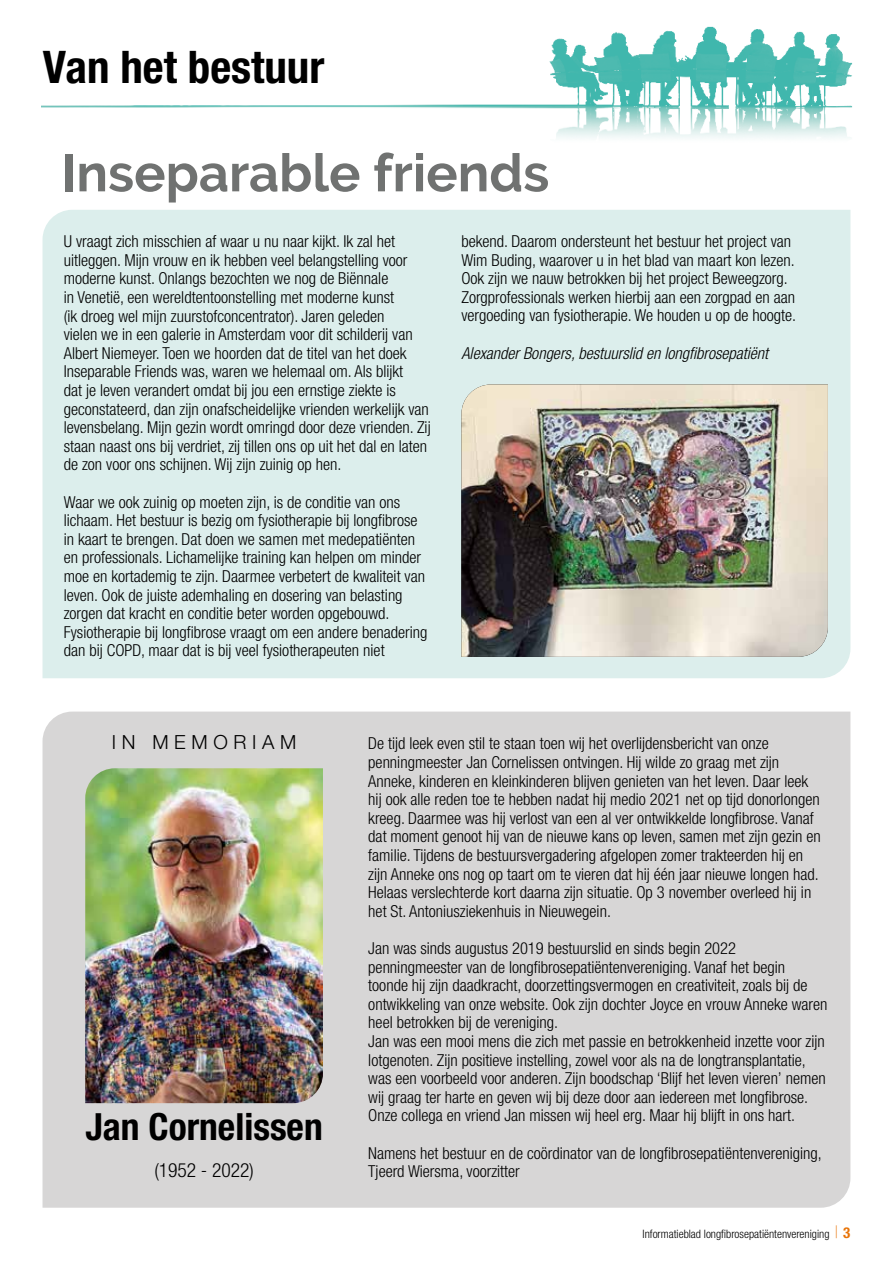
<style>
.page{position:relative;width:893px;height:1263px;background:#fff}
.page>*{position:absolute;margin:0;border:0;box-sizing:border-box;transform-origin:0 0}
.t1{font:700 52.5px "Raleway";color:#707271}
.t2{font:700 condensed 45px "Helvetica Neue LT Std";color:#000}
.t3{font:700 condensed 37.5px "Helvetica Neue LT Std";color:#000}
.t4{font:300 condensed 19.5px "Helvetica Neue LT Std";color:#000}
.t5{font:300 19.5px "Helvetica Neue LT Std";letter-spacing:.29em;color:#000}
.t6{font:300 condensed 16.5px/18.6px "Helvetica Neue LT Std";color:#000}
.t7{font:italic 300 condensed 16.5px "Helvetica Neue LT Std";color:#000}
.t8{font:300 condensed 11.7px "Helvetica Neue LT Std";color:#000}
.s1{font-size:17.4px;color:#e87307}
.s2{font-weight:700;font-size:15px;color:#e87307}
</style>
<div class="page">
<div style="left:43px;top:711px;width:807px;height:497px;background:#d7d6d6"></div>
<img style="left:41px;top:26px;width:812px;height:112px">
<div style="left:43px;top:210px;width:807px;height:468px;background:#dceeec"></div>
<img style="left:461px;top:384px;width:367px;height:273px">
<img style="left:85px;top:768px;width:238px;height:335px">
<h2 class="t2" style="left:43px;top:40px;width:283px">Van het bestuur</h2>
<h1 class="t1" style="left:61px;top:143px;width:489px">Inseparable friends</h1>
<p class="t6" style="left:64px;top:232px;width:368px">U vraagt zich misschien af waar u nu naar kijkt. Ik zal het uitleggen. Mijn vrouw en ik hebben veel belangstelling voor moderne kunst. Onlangs bezochten we nog de Biënnale<br>in Venetië, een wereldtentoonstelling met moderne kunst<br>(ik droeg wel mijn zuurstofconcentrator). Jaren geleden<br>vielen we in een galerie in Amsterdam voor dit schilderij van Albert Niemeyer. Toen we hoorden dat de titel van het doek Inseparable Friends was, waren we helemaal om. Als blijkt<br>dat je leven verandert omdat bij jou een ernstige ziekte is geconstateerd, dan zijn onafscheidelijke vrienden werkelijk van levensbelang. Mijn gezin wordt omringd door deze vrienden. Zij staan naast ons bij verdriet, zij tillen ons op uit het dal en laten de zon voor ons schijnen. Wij zijn zuinig op hen.</p>
<p class="t6" style="left:64px;top:492px;width:365px">Waar we ook zuinig op moeten zijn, is de conditie van ons lichaam. Het bestuur is bezig om fysiotherapie bij longfibrose in kaart te brengen. Dat doen we samen met medepatiënten en professionals. Lichamelijke training kan helpen om minder moe en kortademig te zijn. Daarmee verbetert de kwaliteit van leven. Ook de juiste ademhaling en dosering van belasting zorgen dat kracht en conditie beter worden opgebouwd.<br>Fysiotherapie bij longfibrose vraagt om een andere benadering dan bij COPD, maar dat is bij veel fysiotherapeuten niet</p>
<p class="t6" style="left:461px;top:232px;width:336px">bekend. Daarom ondersteunt het bestuur het project van Wim Buding, waarover u in het blad van maart kon lezen.<br>Ook zijn we nauw betrokken bij het project Beweegzorg.<br>Zorgprofessionals werken hierbij aan een zorgpad en aan vergoeding van fysiotherapie. We houden u op de hoogte.</p>
<p class="t7" style="left:461px;top:343px;width:308px">Alexander Bongers, bestuurslid en longfibrosepatiënt</p>
<p class="t5" style="left:112px;top:730px;width:186px">IN MEMORIAM</p>
<h3 class="t3" style="left:85px;top:1104px;width:239px">Jan Cornelissen</h3>
<p class="t4" style="left:154px;top:1159px;width:101px">(1952 - 2022)</p>
<p class="t6" style="left:368px;top:734px;width:454px">De tijd leek even stil te staan toen wij het overlijdensbericht van onze penningmeester Jan Cornelissen ontvingen. Hij wilde zo graag met zijn Anneke, kinderen en kleinkinderen blijven genieten van het leven. Daar leek hij ook alle reden toe te hebben nadat hij medio 2021 net op tijd donorlongen kreeg. Daarmee was hij verlost van een al ver ontwikkelde longfibrose. Vanaf dat moment genoot hij van de nieuwe kans op leven, samen met zijn gezin en familie. Tijdens de bestuursvergadering afgelopen zomer trakteerden hij en zijn Anneke ons nog op taart om te vieren dat hij één jaar nieuwe longen had.<br>Helaas verslechterde kort daarna zijn situatie. Op 3 november overleed hij in het St. Antoniusziekenhuis in Nieuwegein.</p>
<p class="t6" style="left:368px;top:939px;width:461px">Jan was sinds augustus 2019 bestuurslid en sinds begin 2022 penningmeester van de longfibrosepatiëntenvereniging. Vanaf het begin toonde hij zijn daadkracht, doorzettingsvermogen en creativiteit, zoals bij de ontwikkeling van onze website. Ook zijn dochter Joyce en vrouw Anneke waren heel betrokken bij de vereniging.<br>Jan was een mooi mens die zich met passie en betrokkenheid inzette voor zijn lotgenoten. Zijn positieve instelling, zowel voor als na de longtransplantatie, was een voorbeeld voor anderen. Zijn boodschap ‘Blijf het leven vieren’ nemen wij graag ter harte en geven wij bij deze door aan iedereen met longfibrose.<br>Onze collega en vriend Jan missen wij heel erg. Maar hij blijft in ons hart.</p>
<p class="t6" style="left:368px;top:1143px;width:455px">Namens het bestuur en de coördinator van de longfibrosepatiëntenvereniging,<br>Tjeerd Wiersma, voorzitter</p>
<p class="t8" style="left:643px;top:1227px;width:209px">Informatieblad longfibrosepatiëntenvereniging <span class="s1">|</span> <span class="s2">3</span></p>
</div>
